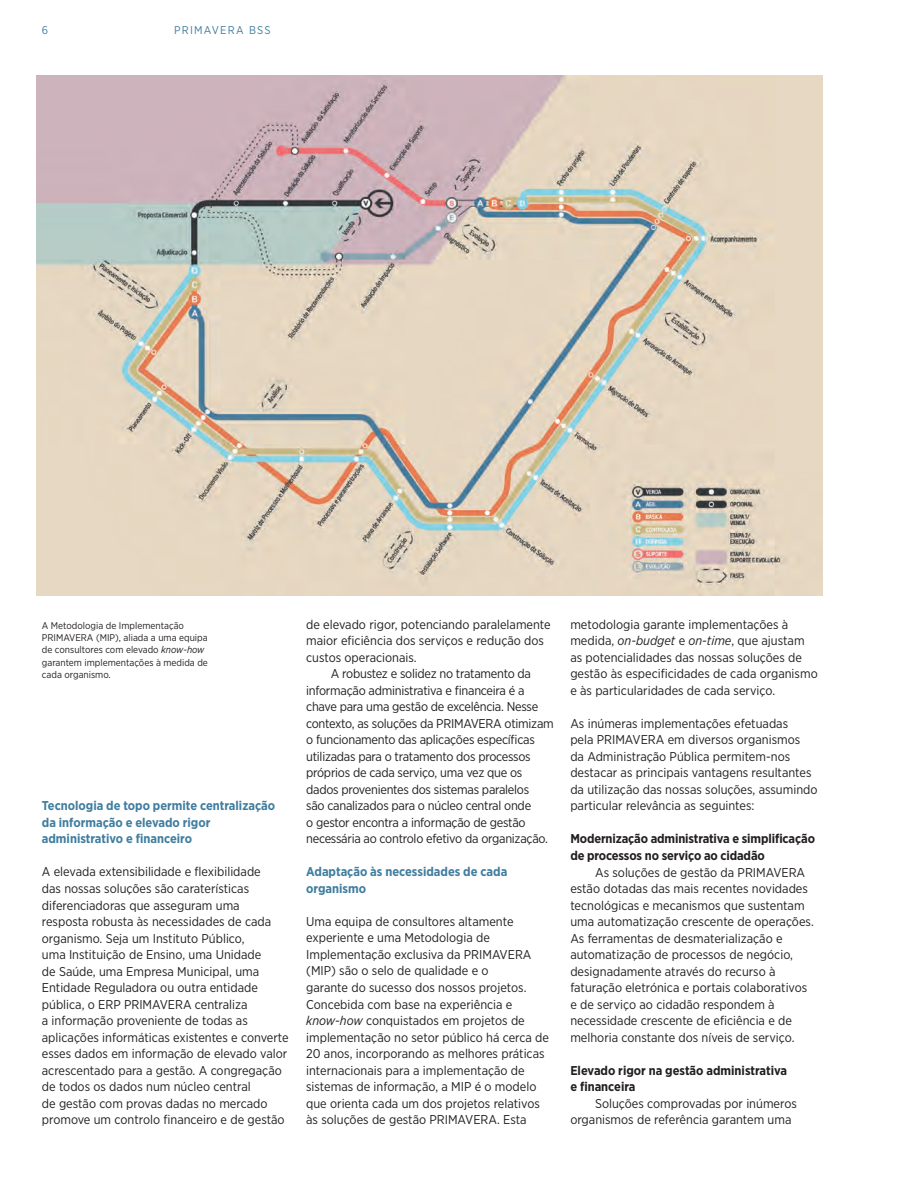
<style>
.page{position:relative;width:902px;height:1183px;background:#fff}
.page>*{position:absolute;margin:0;border:0;box-sizing:border-box;transform-origin:0 0}
.Body_-_Primeiro_Para{font:12.75px/16.5px "Gotham Narrow";color:#231f20}
.Body{font:12.75px/16.5px "Gotham Narrow";color:#231f20}
.Body-2{font:12.75px/16.5px "Gotham Narrow";letter-spacing:-.02em;color:#231f20}
.Título__T3{font:700 12.75px/16.5px "Gotham Narrow";color:#407d9f}
.Intertítulo{font:700 12.75px/16.5px "Gotham Narrow";letter-spacing:-.01em;color:#231f20}
.t1{font:11.25px "Gotham Narrow";letter-spacing:.11em;color:#407d9f}
.Legenda{font:9.75px/12.3px "Gotham Narrow";color:#231f20}
.s1{font-style:italic}
</style>
<div class="page">
<img style="left:36px;top:75px;width:786px;height:520px">
<p class="t1" style="left:42px;top:23px;width:8px">6</p>
<p class="t1" style="left:174px;top:23px;width:98px">PRIMAVERA BSS</p>
<p class="Legenda" style="left:42px;top:618px;width:167px">A Metodologia de Implementação<br>PRIMAVERA (MIP), aliada a uma equipa de consultores com elevado <span class="s1">know-how </span>garantem implementações à medida de cada organismo.</p>
<p class="Título__T3" style="left:42px;top:797px;width:235px">Tecnologia de topo permite centralização da informação e elevado rigor administrativo e financeiro</p>
<p class="Body_-_Primeiro_Para" style="left:42px;top:863px;width:248px">A elevada extensibilidade e flexibilidade<br>das nossas soluções são caraterísticas diferenciadoras que asseguram uma resposta robusta às necessidades de cada organismo. Seja um Instituto Público,<br>uma Instituição de Ensino, uma Unidade<br>de Saúde, uma Empresa Municipal, uma Entidade Reguladora ou outra entidade pública, o ERP PRIMAVERA centraliza<br>a informação proveniente de todas as aplicações informáticas existentes e converte esses dados em informação de elevado valor acrescentado para a gestão. A congregação de todos os dados num núcleo central<br>de gestão com provas dadas no mercado promove um controlo financeiro e de gestão</p>
<p class="Body_-_Primeiro_Para" style="left:306px;top:615px;width:246px">de elevado rigor, potenciando paralelamente maior eficiência dos serviços e redução dos custos operacionais.</p>
<p class="Body-2" style="left:306px;top:665px;width:249px;text-indent:25px">A robustez e solidez no tratamento da informação administrativa e financeira é a chave para uma gestão de excelência. Nesse contexto, as soluções da PRIMAVERA otimizam o funcionamento das aplicações específicas utilizadas para o tratamento dos processos próprios de cada serviço, uma vez que os dados provenientes dos sistemas paralelos<br>são canalizados para o núcleo central onde<br>o gestor encontra a informação de gestão necessária ao controlo efetivo da organização.</p>
<p class="Título__T3" style="left:306px;top:863px;width:202px">Adaptação às necessidades de cada organismo</p>
<p class="Body_-_Primeiro_Para" style="left:306px;top:912px;width:244px">Uma equipa de consultores altamente experiente e uma Metodologia de Implementação exclusiva da PRIMAVERA (MIP) são o selo de qualidade e o<br>garante do sucesso dos nossos projetos.<br>Concebida com base na experiência e <span class="s1">know-how</span> conquistados em projetos de implementação no setor público há cerca de 20 anos, incorporando as melhores práticas internacionais para a implementação de sistemas de informação, a MIP é o modelo que orienta cada um dos projetos relativos às soluções de gestão PRIMAVERA. Esta</p>
<p class="Body_-_Primeiro_Para" style="left:570px;top:615px;width:249px">metodologia garante implementações à medida, <span class="s1">on-budget</span> e <span class="s1">on-time</span>, que ajustam as potencialidades das nossas soluções de gestão às especificidades de cada organismo e às particularidades de cada serviço.</p>
<p class="Body_-_Primeiro_Para" style="left:570px;top:714px;width:249px">As inúmeras implementações efetuadas<br>pela PRIMAVERA em diversos organismos<br>da Administração Pública permitem-nos destacar as principais vantagens resultantes da utilização das nossas soluções, assumindo particular relevância as seguintes:</p>
<p class="Intertítulo" style="left:570px;top:830px;width:246px">Modernização administrativa e simplificação de processos no serviço ao cidadão</p>
<p class="Body" style="left:570px;top:863px;width:245px;text-indent:25px">As soluções de gestão da PRIMAVERA estão dotadas das mais recentes novidades tecnológicas e mecanismos que sustentam uma automatização crescente de operações.<br>As ferramentas de desmaterialização e automatização de processos de negócio, designadamente através do recurso à faturação eletrónica e portais colaborativos e de serviço ao cidadão respondem à necessidade crescente de eficiência e de melhoria constante dos níveis de serviço.</p>
<p class="Intertítulo" style="left:570px;top:1061px;width:218px">Elevado rigor na gestão administrativa e financeira</p>
<p class="Body" style="left:570px;top:1094px;width:228px;text-indent:25px">Soluções comprovadas por inúmeros organismos de referência garantem uma</p>
</div>
